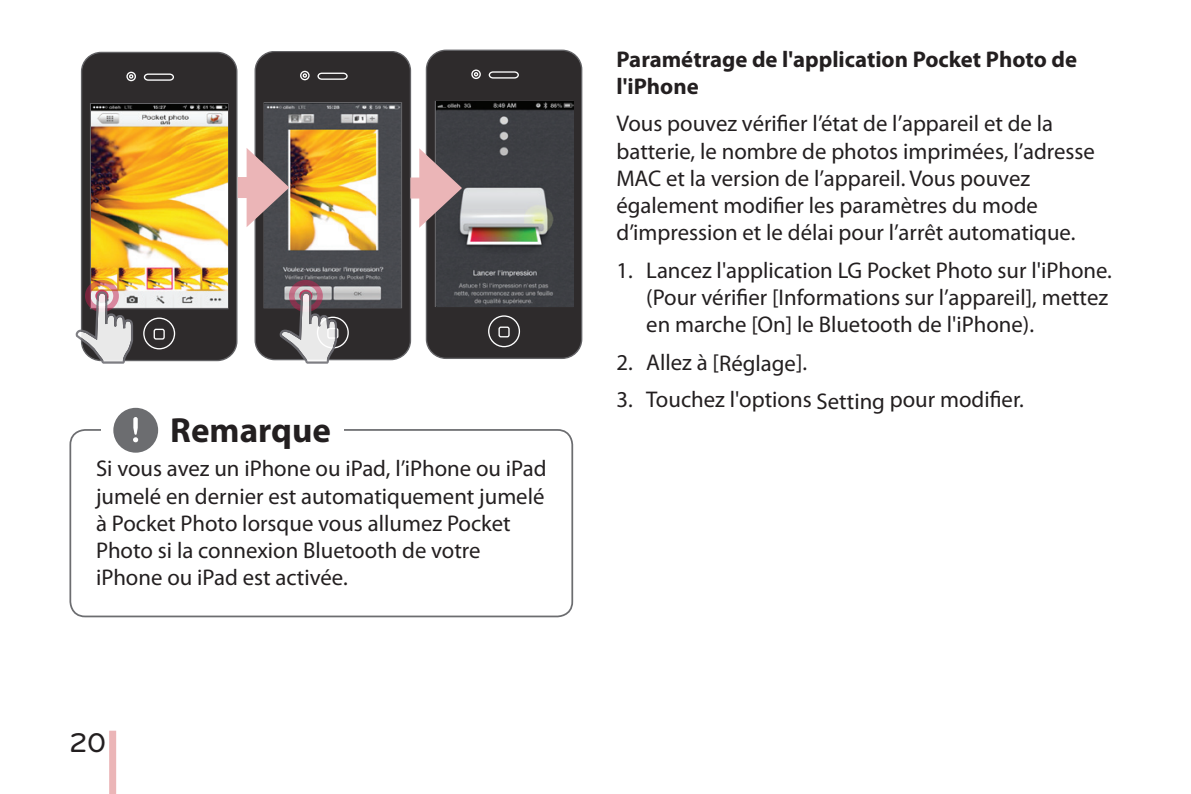
<style>
.page{position:relative;width:1191px;height:794px;background:#fff}
.page>*{position:absolute;margin:0;border:0;box-sizing:border-box;transform-origin:0 0}
.t1{font:700 35px "Myriad Pro";color:#231f20}
.t2{font:500 28px "Bryant LG";color:#231f20}
.t3{font:22.75px/27.3px "Myriad Pro";color:#231f20}
.t4{font:700 22.75px/27.3px "Myriad Pro";color:#231f20}
.s1{font-family:"UPSYS Common";font-weight:400;font-size:52.5px;color:#6c6d70}
</style>
<div class="page">
<div style="left:109px;top:730px;width:7px;height:64px;background:#ebb5b7"></div>
<div style="left:82px;top:52px;width:155px;height:308px;background:#2e2b2c;border-radius:20px"></div>
<img style="left:176px;top:104px;width:51px;height:203px">
<div style="left:255px;top:51px;width:155px;height:308px;background:#2e2b2c;border-radius:20px"></div>
<img style="left:349px;top:103px;width:51px;height:204px">
<div style="left:426px;top:50px;width:155px;height:308px;background:#2e2b2c;border-radius:20px"></div>
<div style="left:426px;top:50px;width:156px;height:309px;border:1px solid #636366;border-radius:20px"></div>
<svg style="left:470px;top:69px;width:51px;height:279px"></svg>
<img style="left:436px;top:101px;width:137px;height:205px">
<div style="left:238px;top:177px;width:25px;height:21px;background:#ebb5b7"></div>
<div style="left:410px;top:177px;width:26px;height:21px;background:#ebb5b7"></div>
<svg style="left:419px;top:148px;width:43px;height:80px"></svg>
<img style="left:76px;top:71px;width:100px;height:293px">
<svg style="left:247px;top:70px;width:102px;height:294px"></svg>
<div style="left:69px;top:429px;width:504px;height:188px;border:2px solid #6c6d70;border-radius:15px"></div>
<div style="left:101px;top:412px;width:242px;height:44px;background:#fff"></div>
<h1 class="t1" style="left:111px;top:407px;width:222px"><span class="s1">,</span> Remarque</h1>
<p class="t3" style="left:96px;top:454px;width:452px">Si vous avez un iPhone ou iPad, l’iPhone ou iPad jumelé en dernier est automatiquement jumelé à Pocket Photo lorsque vous allumez Pocket Photo si la connexion Bluetooth de votre iPhone ou iPad est activée.</p>
<p class="t2" style="left:69px;top:725px;width:38px">20</p>
<p class="t4" style="left:616px;top:45px;width:462px">Paramétrage de l'application Pocket Photo de l'iPhone</p>
<p class="t3" style="left:616px;top:110px;width:480px">Vous pouvez vérifier l’état de l’appareil et de la batterie, le nombre de photos imprimées, l’adresse MAC et la version de l’appareil. Vous pouvez également modifier les paramètres du mode d’impression et le délai pour l’arrêt automatique.</p>
<p class="t3" style="left:646px;top:256px;width:467px;text-indent:-30px">1. Lancez l'application LG Pocket Photo sur l'iPhone. (Pour vérifier [Informations sur l’appareil], mettez en marche [On] le Bluetooth de l'iPhone).</p>
<p class="t3" style="left:616px;top:348px;width:192px">2. Allez à [Réglage].</p>
<p class="t3" style="left:616px;top:385px;width:409px">3. Touchez l'options Setting pour modifier.</p>
</div>
